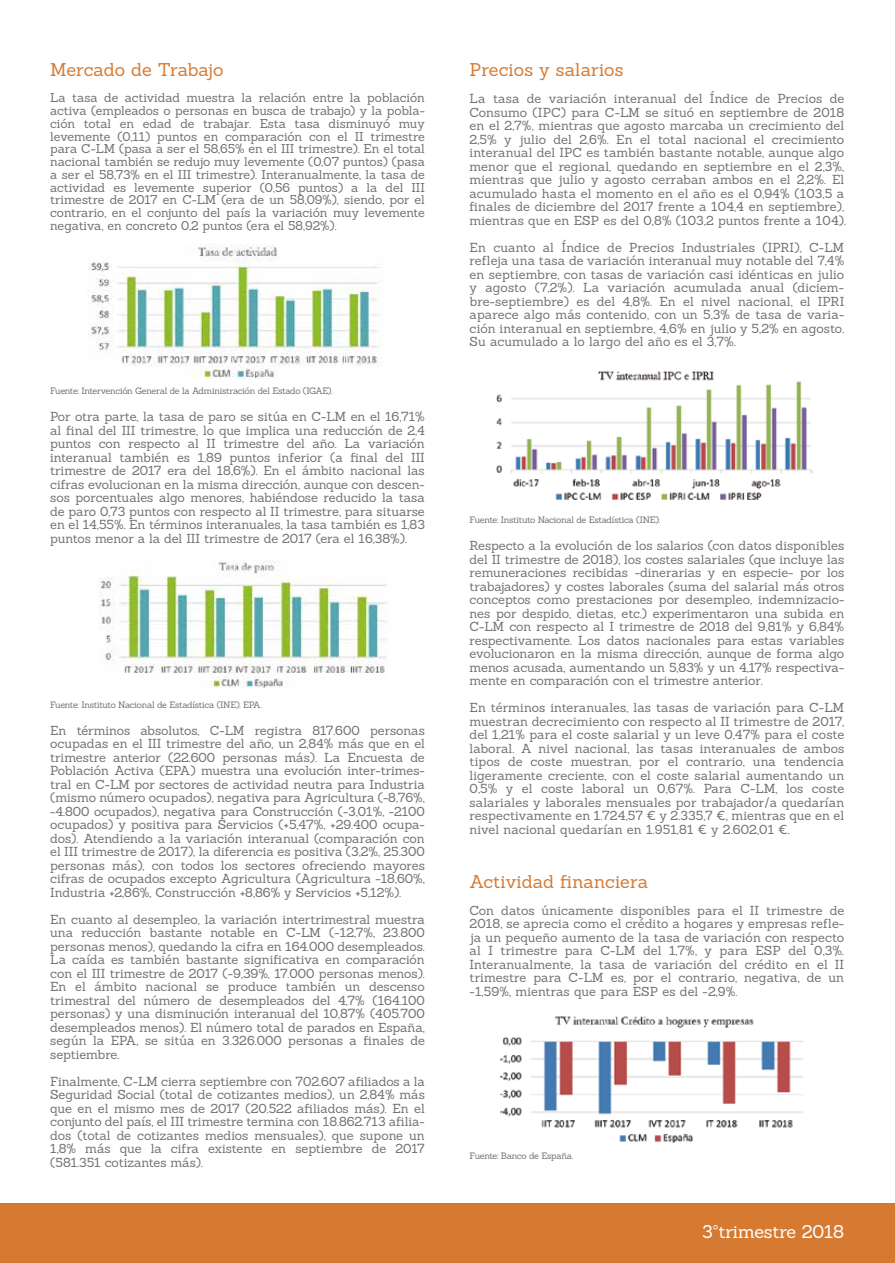
<style>
.page{position:relative;width:895px;height:1263px;background:#fff}
.page>*{position:absolute;margin:0;border:0;box-sizing:border-box;transform-origin:0 0}
.t1{font:18px "Sanchez";letter-spacing:.005em;color:#d67a32}
.t2{font:18px "Sanchez";letter-spacing:-.005em;color:#fff}
.t3{font:12.75px/13.5px "Sanchez";color:#727277;text-align:justify}
.t4{font:12.45px/12.8px "Sanchez";letter-spacing:-.005em;color:#727277;text-align:justify}
.t5{font:9px "Sanchez";letter-spacing:-.035em;color:#727277}
</style>
<div class="page">
<div style="left:0;top:1203px;width:894px;height:60px;background:#d67a32"></div>
<img style="left:88px;top:245px;width:294px;height:133px">
<img style="left:98px;top:560px;width:290px;height:127px">
<img style="left:496px;top:370px;width:316px;height:130px">
<img style="left:500px;top:1016px;width:303px;height:127px">
<h1 class="t1" style="left:50px;top:58px;width:174px">Mercado de Trabajo</h1>
<p class="t4" style="left:50px;top:91px;width:376px">La tasa de actividad muestra la relación entre la población activa (empleados o personas en busca de trabajo) y la pobla&shy;ción total en edad de trabajar. Esta tasa disminuyó muy levemente (0,11) puntos en comparación con el II trimestre para C-LM (pasa a ser el 58,65% en el III trimestre). En el total nacional también se redujo muy levemente (0,07 puntos) (pasa a ser el 58,73% en el III trimestre). Interanualmente, la tasa de actividad es levemente superior (0,56 puntos) a la del III trimestre de 2017 en C-LM (era de un 58,09%), siendo, por el contrario, en el conjunto del país la variación muy levemente negativa, en concreto 0,2 puntos (era el 58,92%).</p>
<p class="t5" style="left:50px;top:385px;width:284px">Fuente: Intervención General de la Administración del Estado (IGAE).</p>
<p class="t3" style="left:50px;top:410px;width:376px">Por otra parte, la tasa de paro se sitúa en C-LM en el 16,71% al final del III trimestre, lo que implica una reducción de 2,4 puntos con respecto al II trimestre del año. La variación interanual también es 1,89 puntos inferior (a final del III trimestre de 2017 era del 18,6%). En el ámbito nacional las cifras evolucionan en la misma dirección, aunque con descen&shy;sos porcentuales algo menores, habiéndose reducido la tasa de paro 0,73 puntos con respecto al II trimestre, para situarse en el 14,55%. En términos interanuales, la tasa también es 1,83 puntos menor a la del III trimestre de 2017 (era el 16,38%).</p>
<p class="t5" style="left:50px;top:698px;width:213px">Fuente: Instituto Nacional de Estadística (INE). EPA.</p>
<p class="t3" style="left:50px;top:723px;width:376px">En términos absolutos, C-LM registra 817.600 personas ocupadas en el III trimestre del año, un 2,84% más que en el trimestre anterior (22.600 personas más). La Encuesta de Población Activa (EPA) muestra una evolución inter-trimes&shy;tral en C-LM por sectores de actividad neutra para Industria (mismo número ocupados), negativa para Agricultura (-8,76%, -4.800 ocupados), negativa para Construcción (-3,01%, -2100 ocupados) y positiva para Servicios (+5,47%, +29.400 ocupa&shy;dos). Atendiendo a la variación interanual (comparación con el III trimestre de 2017), la diferencia es positiva (3,2%, 25.300 personas más), con todos los sectores ofreciendo mayores cifras de ocupados excepto Agricultura (Agricultura -18,60%, Industria +2,86%, Construcción +8,86% y Servicios +5,12%).</p>
<p class="t3" style="left:50px;top:912px;width:376px">En cuanto al desempleo, la variación intertrimestral muestra una reducción bastante notable en C-LM (-12,7%, 23.800 personas menos), quedando la cifra en 164.000 desempleados.<br>La caída es también bastante significativa en comparación con el III trimestre de 2017 (-9,39%, 17.000 personas menos).<br>En el ámbito nacional se produce también un descenso trimestral del número de desempleados del 4,7% (164.100 personas) y una disminución interanual del 10,87% (405.700 desempleados menos). El número total de parados en España, según la EPA, se sitúa en 3.326.000 personas a finales de septiembre.</p>
<p class="t3" style="left:50px;top:1074px;width:376px">Finalmente, C-LM cierra septiembre con 702.607 afiliados a la Seguridad Social (total de cotizantes medios), un 2,84% más que en el mismo mes de 2017 (20.522 afiliados más). En el conjunto del país, el III trimestre termina con 18.862.713 afilia&shy;dos (total de cotizantes medios mensuales), que supone un 1,8% más que la cifra existente en septiembre de 2017 (581.351 cotizantes más).</p>
<h1 class="t1" style="left:469px;top:58px;width:155px">Precios y salarios</h1>
<p class="t3" style="left:469px;top:92px;width:378px;text-align:left">La tasa de variación interanual del Índice de Precios de Consumo (IPC) para C-LM se situó en septiembre de 2018 en el 2,7%, mientras que agosto marcaba un crecimiento del 2,5% y julio del 2,6%. En el total nacional el crecimiento interanual del IPC es también bastante notable, aunque algo menor que el regional, quedando en septiembre en el 2,3%, mientras que julio y agosto cerraban ambos en el 2,2%. El acumulado hasta el momento en el año es el 0,94% (103,5 a finales de diciembre del 2017 frente a 104,4 en septiembre), mientras que en ESP es del 0,8% (103,2 puntos frente a 104).</p>
<p class="t3" style="left:469px;top:240px;width:376px">En cuanto al Índice de Precios Industriales (IPRI), C-LM refleja una tasa de variación interanual muy notable del 7,4% en septiembre, con tasas de variación casi idénticas en julio y agosto (7,2%). La variación acumulada anual (diciem&shy;bre-septiembre) es del 4,8%. En el nivel nacional, el IPRI aparece algo más contenido, con un 5,3% de tasa de varia&shy;ción interanual en septiembre, 4,6% en julio y 5,2% en agosto.<br>Su acumulado a lo largo del año es el 3,7%.</p>
<p class="t5" style="left:469px;top:514px;width:192px">Fuente: Instituto Nacional de Estadística (INE).</p>
<p class="t3" style="left:469px;top:539px;width:376px">Respecto a la evolución de los salarios (con datos disponibles del II trimestre de 2018), los costes salariales (que incluye las remuneraciones recibidas -dinerarias y en especie- por los trabajadores) y costes laborales (suma del salarial más otros conceptos como prestaciones por desempleo, indemnizacio&shy;nes por despido, dietas, etc.) experimentaron una subida en C-LM con respecto al I trimestre de 2018 del 9,81% y 6,84% respectivamente. Los datos nacionales para estas variables evolucionaron en la misma dirección, aunque de forma algo menos acusada, aumentando un 5,83% y un 4,17% respectiva&shy;mente en comparación con el trimestre anterior.</p>
<p class="t3" style="left:469px;top:701px;width:376px">En términos interanuales, las tasas de variación para C-LM muestran decrecimiento con respecto al II trimestre de 2017, del 1,21% para el coste salarial y un leve 0,47% para el coste laboral. A nivel nacional, las tasas interanuales de ambos tipos de coste muestran, por el contrario, una tendencia ligeramente creciente, con el coste salarial aumentando un 0,5% y el coste laboral un 0,67%. Para C-LM, los coste salariales y laborales mensuales por trabajador/a quedarían respectivamente en 1.724,57 € y 2.335,7 €, mientras que en el nivel nacional quedarían en 1.951,81 € y 2.602,01 €.</p>
<h1 class="t1" style="left:469px;top:869px;width:180px">Actividad financiera</h1>
<p class="t3" style="left:469px;top:903px;width:376px">Con datos únicamente disponibles para el II trimestre de 2018, se aprecia como el crédito a hogares y empresas refle&shy;ja un pequeño aumento de la tasa de variación con respecto al I trimestre para C-LM del 1,7%, y para ESP del 0,3%.<br>Interanualmente, la tasa de variación del crédito en el II trimestre para C-LM es, por el contrario, negativa, de un -1,59%, mientras que para ESP es del -2,9%.</p>
<p class="t5" style="left:469px;top:1150px;width:105px">Fuente: Banco de España.</p>
<h1 class="t2" style="left:702px;top:1219px;width:143px">3ºtrimestre 2018</h1>
</div>
